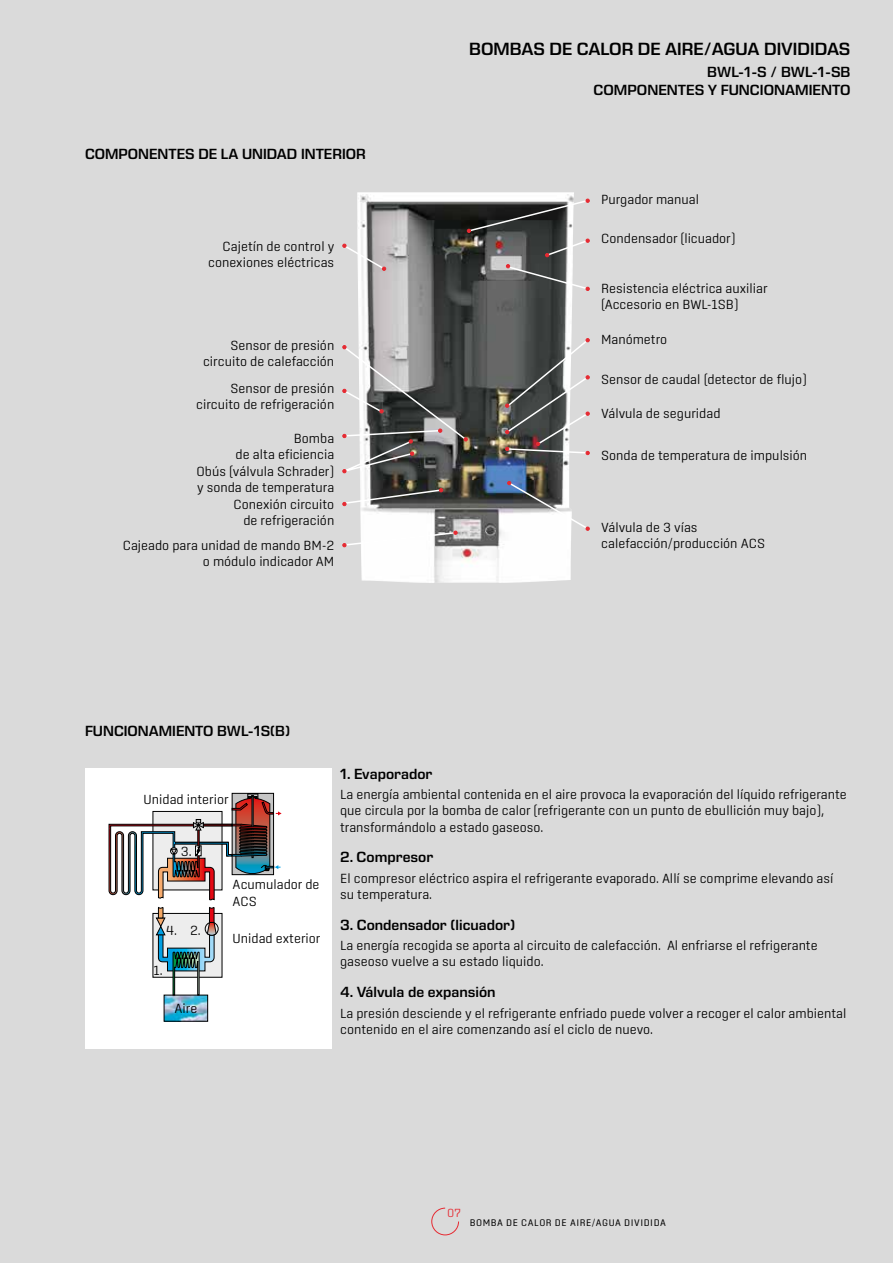
<style>
.page{position:relative;width:893px;height:1263px;background:#dadada}
.page>*{position:absolute;margin:0;border:0;box-sizing:border-box;transform-origin:0 0}
.t1{font:600 18px "Eurostile Next LT Pro";color:#000}
.t2{font:600 15px/18px "Eurostile Next LT Pro";color:#000;text-align:right}
.t3{font:300 13.5px/16.2px "Center";color:#000}
.t4{font:300 12px "Center";color:#e62a32}
.t5{font:9.75px "Center";letter-spacing:.055em;color:#000}
</style>
<div class="page">
<svg style="left:431px;top:1207px;width:28px;height:29px"></svg>
<div style="left:85px;top:768px;width:247px;height:280px;background:#fff"></div>
<div style="left:153px;top:913px;width:69px;height:64px;background:#ededed"></div>
<img style="left:166px;top:997px;width:40px;height:22px">
<div style="left:205px;top:922px;width:13px;height:13px;border:1px solid #000;border-radius:50%"></div>
<div style="left:248px;top:793px;width:10px;height:6px;background:#000"></div>
<svg style="left:109px;top:794px;width:173px;height:106px"></svg>
<div style="left:203px;top:824px;width:29px;height:2px;background:#e4151a;border:1px solid #000"></div>
<svg style="left:156px;top:906px;width:60px;height:89px"></svg>
<img style="left:357px;top:192px;width:217px;height:391px">
<svg style="left:467px;top:199px;width:123px;height:34px"></svg>
<svg style="left:545px;top:239px;width:45px;height:18px"></svg>
<svg style="left:506px;top:264px;width:84px;height:27px"></svg>
<svg style="left:505px;top:338px;width:85px;height:117px"></svg>
<svg style="left:507px;top:481px;width:83px;height:50px"></svg>
<svg style="left:342px;top:244px;width:44px;height:27px"></svg>
<svg style="left:342px;top:345px;width:126px;height:132px"></svg>
<svg style="left:342px;top:488px;width:101px;height:18px"></svg>
<svg style="left:342px;top:531px;width:115px;height:16px"></svg>
<p class="t2" style="left:85px;top:145px;width:282px">COMPONENTES DE LA UNIDAD INTERIOR</p>
<p class="t3" style="left:208px;top:238px;width:128px;text-align:right">Cajetín de control y conexiones eléctricas</p>
<p class="t3" style="left:203px;top:337px;width:133px;text-align:right">Sensor de presión circuito de calefacción</p>
<p class="t3" style="left:196px;top:380px;width:140px;text-align:right">Sensor de presión circuito de refrigeración</p>
<p class="t3" style="left:197px;top:430px;width:139px;text-align:right">Bomba<br>de alta eficiencia<br>Obús (válvula Schrader) y sonda de temperatura<br>Conexión circuito<br>de refrigeración</p>
<p class="t3" style="left:123px;top:537px;width:213px;text-align:right">Cajeado para unidad de mando BM-2 o módulo indicador AM</p>
<p class="t2" style="left:85px;top:722px;width:207px">FUNCIONAMIENTO BWL-1S(B)</p>
<h1 class="t1" style="left:469px;top:39px;width:383px">BOMBAS DE CALOR DE AIRE/AGUA DIVIDIDAS</h1>
<p class="t2" style="left:594px;top:63px;width:258px">BWL-1-S / BWL-1-SB<br>COMPONENTES Y FUNCIONAMIENTO</p>
<p class="t3" style="left:601px;top:191px;width:99px">Purgador manual</p>
<p class="t3" style="left:601px;top:230px;width:136px">Condensador (licuador)</p>
<p class="t3" style="left:601px;top:280px;width:168px">Resistencia eléctrica auxiliar (Accesorio en BWL-1SB)</p>
<p class="t3" style="left:601px;top:331px;width:68px">Manómetro</p>
<p class="t3" style="left:601px;top:371px;width:207px">Sensor de caudal (detector de flujo)</p>
<p class="t3" style="left:601px;top:405px;width:121px">Válvula de seguridad</p>
<p class="t3" style="left:601px;top:447px;width:208px">Sonda de temperatura de impulsión</p>
<p class="t3" style="left:601px;top:519px;width:165px">Válvula de 3 vías calefacción/producción ACS</p>
<p class="t3" style="left:144px;top:791px;width:87px">Unidad interior</p>
<p class="t3" style="left:181px;top:843px;width:12px">3.</p>
<p class="t3" style="left:166px;top:922px;width:12px">4.</p>
<p class="t3" style="left:154px;top:962px;width:11px">1.</p>
<p class="t3" style="left:190px;top:922px;width:12px">2.</p>
<p class="t3" style="left:175px;top:1000px;width:24px">Aire</p>
<p class="t3" style="left:233px;top:876px;width:89px">Acumulador de<br>ACS</p>
<p class="t3" style="left:233px;top:930px;width:89px">Unidad exterior</p>
<p class="t2" style="left:340px;top:765px;width:94px">1. Evaporador</p>
<p class="t3" style="left:340px;top:786px;width:508px">La energía ambiental contenida en el aire provoca la evaporación del líquido refrigerante que circula por la bomba de calor (refrigerante con un punto de ebullición muy bajo), transformándolo a estado gaseoso.</p>
<p class="t2" style="left:340px;top:848px;width:95px">2. Compresor</p>
<p class="t3" style="left:340px;top:870px;width:495px">El compresor eléctrico aspira el refrigerante evaporado. Allí se comprime elevando así su temperatura.</p>
<p class="t2" style="left:340px;top:916px;width:177px">3. Condensador (licuador)</p>
<p class="t3" style="left:340px;top:937px;width:479px">La energía recogida se aporta al circuito de calefacción. Al enfriarse el refrigerante gaseoso vuelve a su estado liquido.</p>
<p class="t2" style="left:340px;top:983px;width:157px">4. Válvula de expansión</p>
<p class="t3" style="left:340px;top:1005px;width:508px">La presión desciende y el refrigerante enfriado puede volver a recoger el calor ambiental contenido en el aire comenzando así el ciclo de nuevo.</p>
<p class="t4" style="left:447px;top:1206px;width:15px">07</p>
<p class="t5" style="left:470px;top:1217px;width:198px">BOMBA DE CALOR DE AIRE/AGUA DIVIDIDA</p>
</div>
